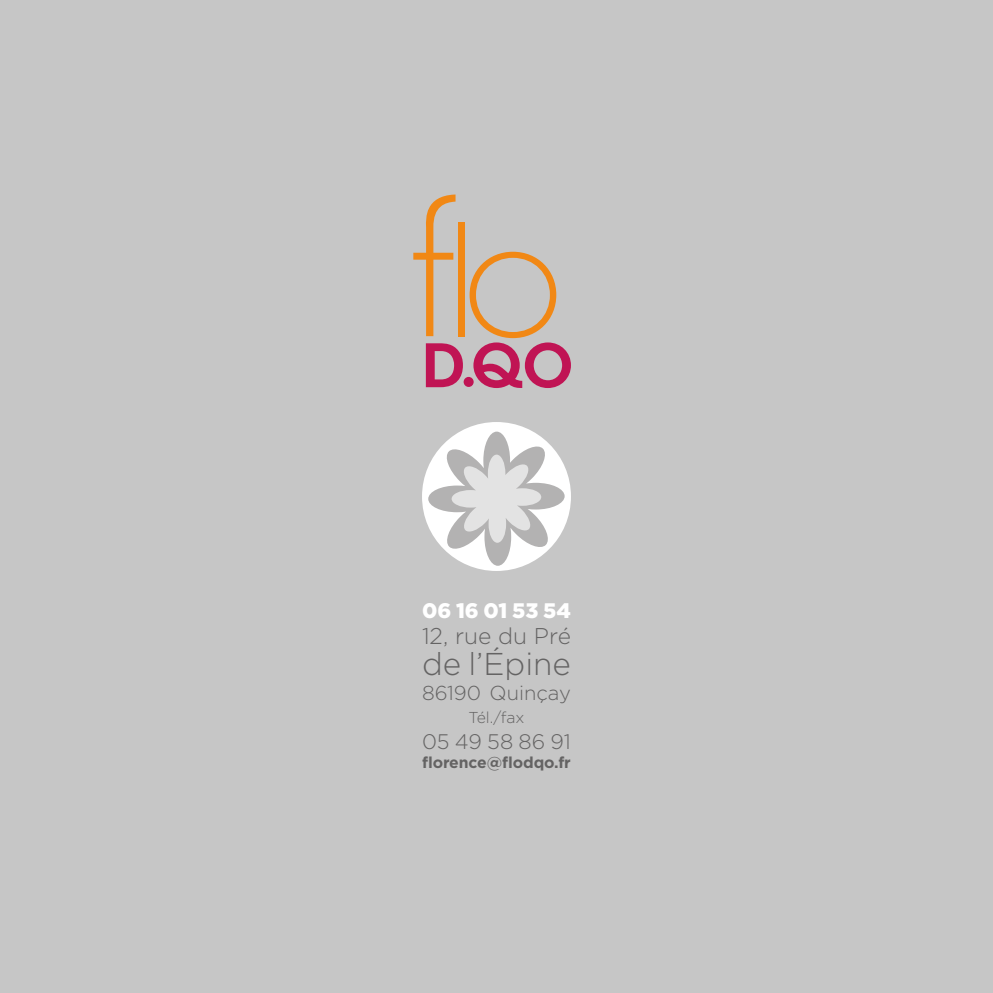
<style>
.page{position:relative;width:993px;height:993px;background:#fff}
.page>*{position:absolute;margin:0;border:0;box-sizing:border-box;transform-origin:0 0}
.t1{font:300 31.5px "Gotham";color:#646363}
.t2{font:300 22.75px "Gotham";color:#646363}
.t3{font:900 21px "Gotham";color:#fff}
.t4{font:300 21px "Gotham";color:#646363}
.t5{font:300 20.12px "Gotham";color:#646363}
.t6{font:700 15.75px "Gotham";letter-spacing:-.005em;color:#646363}
.t7{font:300 15.75px "Gotham";letter-spacing:-.01em;color:#646363}
</style>
<div class="page">
<div style="left:0;top:0;width:992px;height:992px;background:#c6c6c6"></div>
<div style="left:422px;top:422px;width:148px;height:148px;background:#fff;border-radius:50%"></div>
<svg style="left:428px;top:431px;width:136px;height:134px"></svg>
<svg style="left:413px;top:194px;width:42px;height:142px"></svg>
<div style="left:458px;top:222px;width:6px;height:114px;background:#f18815"></div>
<svg style="left:425px;top:343px;width:38px;height:44px"></svg>
<svg style="left:469px;top:252px;width:101px;height:136px"></svg>
<div style="left:463px;top:377px;width:10px;height:10px;background:#c01454;border-radius:50%"></div>
<h3 class="t3" style="left:422px;top:595px;width:150px">06 16 01 53 54</h3>
<h2 class="t2" style="left:422px;top:621px;width:150px">12, rue du Pré</h2>
<h1 class="t1" style="left:422px;top:644px;width:150px">de l’Épine</h1>
<p class="t5" style="left:422px;top:679px;width:150px">86190 Quinçay</p>
<p class="t7" style="left:468px;top:707px;width:57px">Tél./fax</p>
<h3 class="t4" style="left:422px;top:728px;width:150px">05 49 58 86 91</h3>
<p class="t6" style="left:422px;top:752px;width:150px">florence@flodqo.fr</p>
</div>
